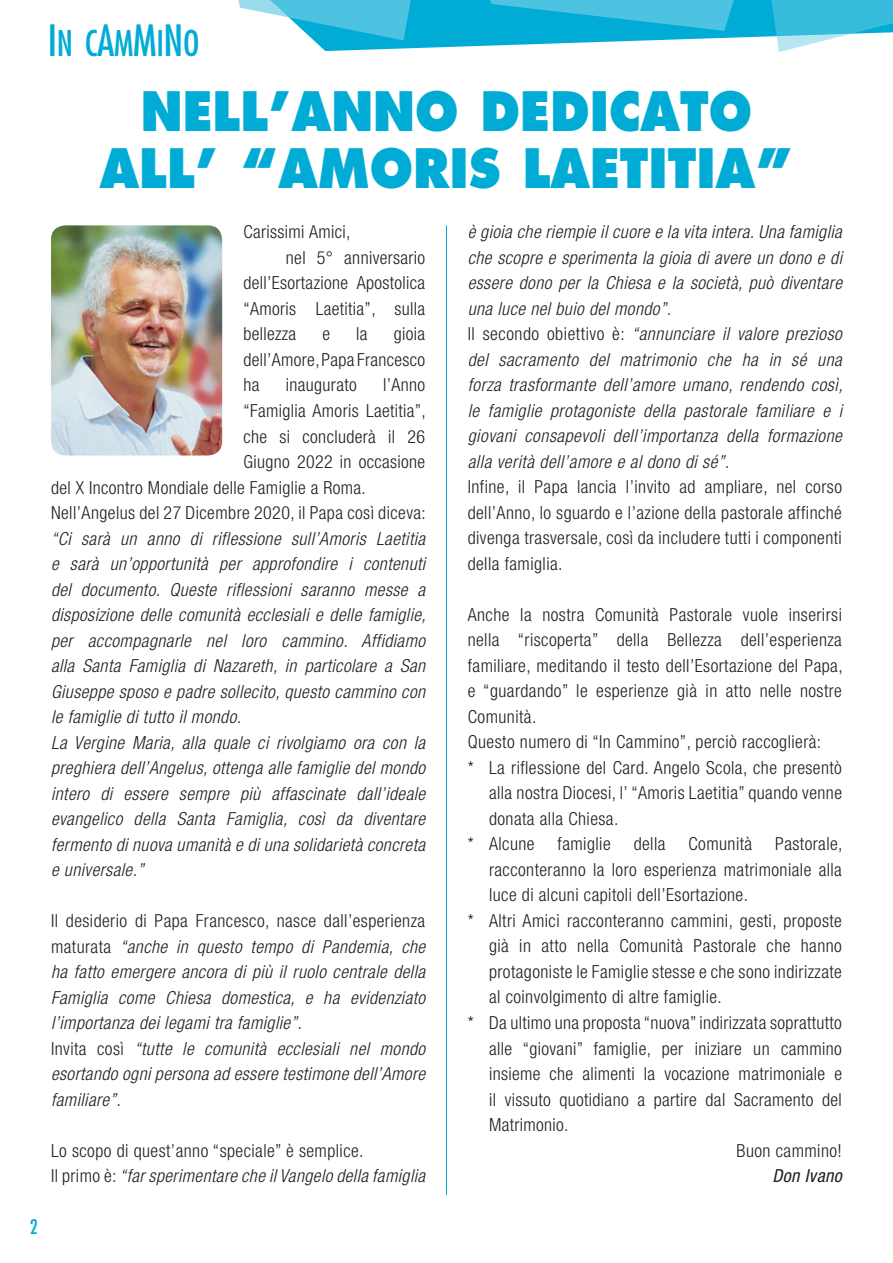
<style>
.page{position:relative;width:893px;height:1263px;background:#fff}
.page>*{position:absolute;margin:0;border:0;box-sizing:border-box;transform-origin:0 0}
.t1{font:800 52.8px/57.6px "Futura";color:#00acd5;text-align:center;scale:.91 1}
.t2{font:condensed 34.5px "Futura";color:#00acd5}
.t3{font:condensed 19.5px "Futura";color:#00acd5}
.t4{font:300 condensed 18px/25.5px "Helvetica Neue LT Std";letter-spacing:.025em;color:#231f20;text-align:justify}
.t5{font:italic 300 condensed 18px/25.5px "Helvetica Neue LT Std";letter-spacing:.025em;color:#231f20}
.t6{font:italic condensed 18px "Helvetica Neue LT Std";letter-spacing:.025em;color:#231f20}
.s1{font-size:42px}
.s2{font-style:normal}
.s3{font-style:italic}
</style>
<div class="page">
<svg style="left:238px;top:0;width:655px;height:52px"></svg>
<hr style="left:446px;top:225px;width:1px;height:970px;background:#00acd5">
<img style="left:51px;top:225px;width:171px;height:230px">
<h2 class="t2" style="left:48px;top:21px;width:153px"><span class="s1">I</span>N C<span class="s1">A</span>M<span class="s1">M</span>I<span class="s1">N</span>O</h2>
<h1 class="t1" style="left:100px;top:82px;width:763px">NELL’ANNO DEDICATO<br>ALL’ “AMORIS LAETITIA”</h1>
<p class="t3" style="left:30px;top:1214px;width:10px">2</p>
<p class="t4" style="left:243px;top:219px;width:108px">Carissimi Amici,</p>
<p class="t4" style="left:286px;top:245px;width:141px">nel 5° anniversario</p>
<p class="t4" style="left:243px;top:270px;width:183px">dell’Esortazione Apostolica</p>
<p class="t4" style="left:243px;top:296px;width:183px">“Amoris Laetitia”, sulla</p>
<p class="t4" style="left:243px;top:321px;width:54px">bellezza</p>
<p class="t4" style="left:322px;top:321px;width:9px">e</p>
<p class="t4" style="left:356px;top:321px;width:13px">la</p>
<p class="t4" style="left:243px;top:321px;width:183px;text-indent:150px">gioia dell’Amore, Papa Francesco ha</p>
<p class="t4" style="left:286px;top:372px;width:72px">inaugurato</p>
<p class="t4" style="left:383px;top:372px;width:44px">l’Anno</p>
<p class="t4" style="left:243px;top:398px;width:184px">“Famiglia Amoris Laetitia”,</p>
<p class="t4" style="left:243px;top:423px;width:183px">che si concluderà il 26</p>
<p class="t4" style="left:243px;top:449px;width:183px">Giugno 2022 in occasione</p>
<p class="t4" style="left:51px;top:474px;width:316px">del X Incontro Mondiale delle Famiglie a Roma.</p>
<p class="t4" style="left:51px;top:500px;width:376px">Nell’Angelus del 27 Dicembre 2020, il Papa così diceva:</p>
<p class="t5" style="left:51px;top:526px;width:376px">“Ci sarà un anno di riflessione sull’Amoris Laetitia e sarà un’opportunità per approfondire i contenuti del documento. Queste riflessioni saranno messe a disposizione delle comunità ecclesiali e delle famiglie, per accompagnarle nel loro cammino. Affidiamo alla Santa Famiglia di Nazareth, in particolare a San Giuseppe sposo e padre sollecito, questo cammino con le famiglie di tutto il mondo.<br>La Vergine Maria, alla quale ci rivolgiamo ora con la preghiera dell’Angelus, ottenga alle famiglie del mondo intero di essere sempre più affascinate dall’ideale evangelico della Santa Famiglia, così da diventare fermento di nuova umanità e di una solidarietà concreta e universale.”</p>
<p class="t5" style="left:51px;top:908px;width:376px"><span class="s2">Il desiderio di Papa Francesco, nasce dall’esperienza maturata</span> “anche in questo tempo di Pandemia, che ha fatto emergere ancora di più il ruolo centrale della Famiglia come Chiesa domestica, e ha evidenziato l’importanza dei legami tra famiglie”.<br><span class="s2">Invita così</span> “tutte le comunità ecclesiali nel mondo esortando ogni persona ad essere testimone dell’Amore familiare”.</p>
<p class="t4" style="left:51px;top:1137px;width:376px">Lo scopo di quest’anno “speciale” è semplice.<br>Il primo è: <span class="s3">“far sperimentare che il Vangelo della famiglia</span></p>
<p class="t5" style="left:468px;top:220px;width:376px">è gioia che riempie il cuore e la vita intera. Una famiglia che scopre e sperimenta la gioia di avere un dono e di essere dono per la Chiesa e la società, può diventare una luce nel buio del mondo”.<br><span class="s2">Il secondo obiettivo è:</span> “annunciare il valore prezioso del sacramento del matrimonio che ha in sé una forza trasformante dell’amore umano, rendendo così, le famiglie protagoniste della pastorale familiare e i giovani consapevoli dell’importanza della formazione alla verità dell’amore e al dono di sé”.</p>
<p class="t4" style="left:468px;top:474px;width:376px">Infine, il Papa lancia l’invito ad ampliare, nel corso dell’Anno, lo sguardo e l’azione della pastorale affinché divenga trasversale, così da includere tutti i componenti della famiglia.</p>
<p class="t4" style="left:468px;top:602px;width:376px">Anche la nostra Comunità Pastorale vuole inserirsi</p>
<p class="t4" style="left:468px;top:627px;width:376px">nella “riscoperta” della Bellezza dell’esperienza</p>
<p class="t4" style="left:468px;top:653px;width:376px">familiare, meditando il testo dell’Esortazione del Papa,</p>
<p class="t4" style="left:468px;top:678px;width:376px">e “guardando” le esperienze già in atto nelle nostre</p>
<p class="t4" style="left:468px;top:704px;width:70px">Comunità.</p>
<p class="t4" style="left:468px;top:729px;width:355px">Questo numero di “In Cammino”, perciò raccoglierà:</p>
<p class="t4" style="left:468px;top:755px;width:376px">* La riflessione del Card. Angelo Scola, che presentò</p>
<p class="t4" style="left:489px;top:780px;width:354px">alla nostra Diocesi, l’ “Amoris Laetitia” quando venne</p>
<p class="t4" style="left:489px;top:806px;width:131px">donata alla Chiesa.</p>
<p class="t4" style="left:468px;top:831px;width:68px">* Alcune</p>
<p class="t4" style="left:558px;top:831px;width:55px">famiglie</p>
<p class="t4" style="left:634px;top:831px;width:33px">della</p>
<p class="t4" style="left:688px;top:831px;width:65px">Comunità</p>
<p class="t4" style="left:775px;top:831px;width:69px">Pastorale,</p>
<p class="t4" style="left:489px;top:857px;width:354px">racconteranno la loro esperienza matrimoniale alla</p>
<p class="t4" style="left:489px;top:882px;width:260px">luce di alcuni capitoli dell’Esortazione.</p>
<p class="t4" style="left:468px;top:908px;width:376px">* Altri Amici racconteranno cammini, gesti, proposte</p>
<p class="t4" style="left:489px;top:933px;width:354px">già in atto nella Comunità Pastorale che hanno</p>
<p class="t4" style="left:489px;top:959px;width:354px">protagoniste le Famiglie stesse e che sono indirizzate</p>
<p class="t4" style="left:489px;top:984px;width:234px">al coinvolgimento di altre famiglie.</p>
<p class="t4" style="left:468px;top:1010px;width:376px">* Da ultimo una proposta “nuova” indirizzata soprattutto</p>
<p class="t4" style="left:489px;top:1035px;width:354px">alle “giovani” famiglie, per iniziare un cammino</p>
<p class="t4" style="left:489px;top:1061px;width:354px">insieme che alimenti la vocazione matrimoniale e</p>
<p class="t4" style="left:489px;top:1086px;width:354px">il vissuto quotidiano a partire dal Sacramento del</p>
<p class="t4" style="left:489px;top:1112px;width:81px">Matrimonio.</p>
<p class="t4" style="left:737px;top:1137px;width:107px">Buon cammino!</p>
<p class="t6" style="left:772px;top:1165px;width:71px">Don Ivano</p>
</div>
